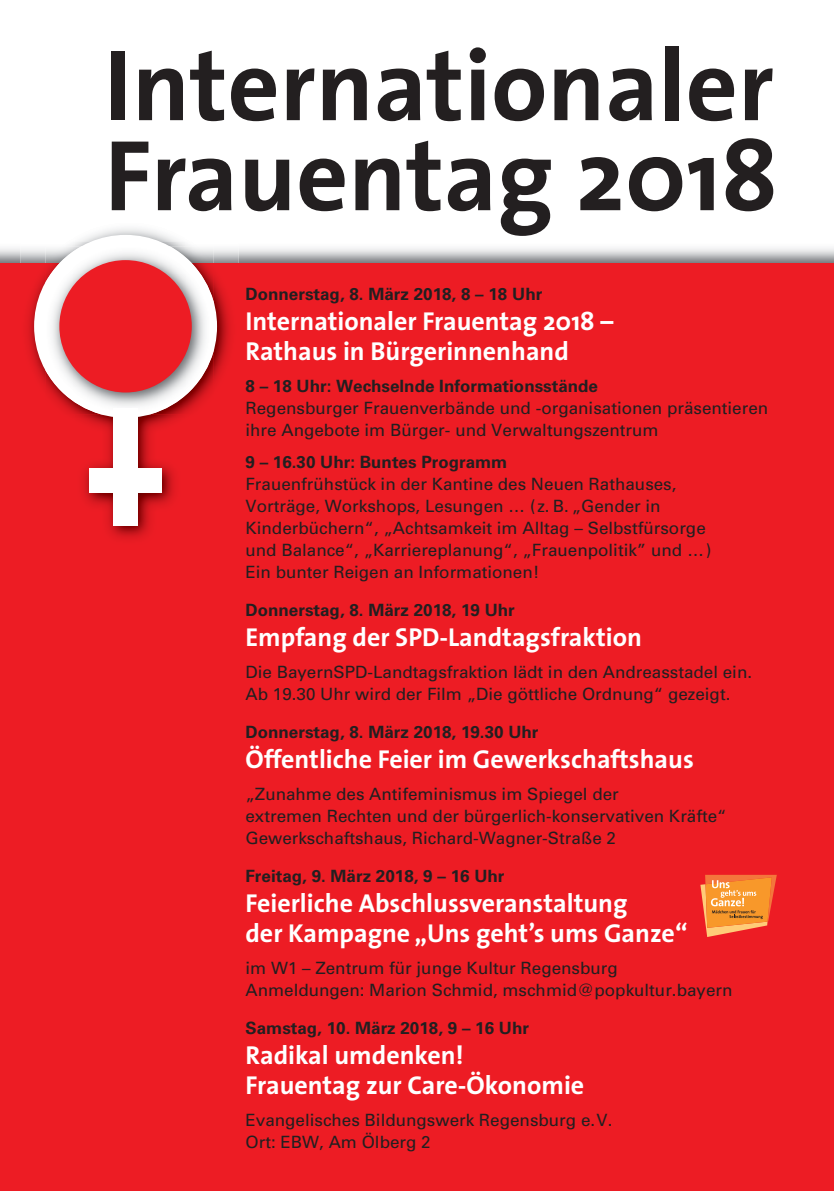
<style>
.page{position:relative;width:834px;height:1191px;background:#fff}
.page>*{position:absolute;margin:0;border:0;box-sizing:border-box;transform-origin:0 0}
.t1{font:700 101.6px/90px "The Sans";color:#231f20}
.t2{font:700 26px/30px "The Sans";color:#fff}
.t3{font:17px/22px "Univers";color:#231f20}
.t4{font:700 17px "Univers";color:#231f20}
</style>
<div class="page">
<div style="left:0;top:263px;width:833px;height:928px;background:#ed1c24"></div>
<img style="left:21px;top:228px;width:218px;height:311px">
<div style="left:34px;top:235px;width:183px;height:183px;background:#fff;border-radius:50%"></div>
<img style="left:46px;top:246px;width:168px;height:168px">
<div style="left:59px;top:260px;width:133px;height:132px;background:#ed1c24;border-radius:50%"></div>
<div style="left:113px;top:408px;width:25px;height:117px;background:#fff"></div>
<div style="left:89px;top:469px;width:73px;height:24px;background:#fff"></div>
<svg style="left:700px;top:875px;width:76px;height:62px"></svg>
<h1 class="t1" style="left:105px;top:51px;width:674px">Internationaler<br>Frauentag 2018</h1>
<p class="t4" style="left:245px;top:287px;width:298px">Donnerstag, 8. März 2018, 8 – 18 Uhr</p>
<h2 class="t2" style="left:245px;top:308px;width:369px">Internationaler Frauentag 2018 –<br>Rathaus in Bürgerinnenhand</h2>
<p class="t4" style="left:245px;top:379px;width:354px">8 – 18 Uhr: Wechselnde Informationsstände</p>
<p class="t3" style="left:245px;top:398px;width:524px">Regensburger Frauenverbände und -organisationen präsentieren ihre Angebote im Bürger- und Verwaltungszentrum</p>
<p class="t4" style="left:245px;top:455px;width:263px">9 – 16.30 Uhr: Buntes Programm</p>
<p class="t3" style="left:245px;top:474px;width:467px">Frauenfrühstück in der Kantine des Neuen Rathauses, Vorträge, Workshops, Lesungen … (z. B. „Gender in Kinderbüchern“, „Achtsamkeit im Alltag – Selbstfürsorge und Balance“, „Karriere planung“, „Frauenpolitik” und …)<br>Ein bunter Reigen an Informationen!</p>
<p class="t4" style="left:245px;top:603px;width:271px">Donnerstag, 8. März 2018, 19 Uhr</p>
<h2 class="t2" style="left:245px;top:624px;width:398px">Empfang der SPD-Landtagsfraktion</h2>
<p class="t3" style="left:245px;top:662px;width:508px">Die BayernSPD-Landtagsfraktion lädt in den Andreasstadel ein.<br>Ab 19.30 Uhr wird der Film „Die göttliche Ordnung“ gezeigt.</p>
<p class="t4" style="left:245px;top:725px;width:294px">Donnerstag, 8. März 2018, 19.30 Uhr</p>
<h2 class="t2" style="left:245px;top:746px;width:450px">Öffentliche Feier im Gewerkschaftshaus</h2>
<p class="t3" style="left:245px;top:784px;width:482px">„Zunahme des Antifeminismus im Spiegel der<br>extremen Rechten und der bürgerlich-konservativen Kräfte“<br>Gewerkschaftshaus, Richard-Wagner-Straße 2</p>
<p class="t4" style="left:245px;top:869px;width:260px">Freitag, 9. März 2018, 9 – 16 Uhr</p>
<h2 class="t2" style="left:245px;top:890px;width:443px">Feierliche Abschlussveranstaltung<br>der Kampagne „Uns geht’s ums Ganze“</h2>
<p class="t3" style="left:245px;top:958px;width:488px">im W1 – Zentrum für junge Kultur Regensburg<br>Anmeldungen: Marion Schmid, mschmid@popkultur.bayern</p>
<p class="t4" style="left:245px;top:1021px;width:285px">Samstag, 10. März 2018, 9 – 16 Uhr</p>
<h2 class="t2" style="left:245px;top:1042px;width:340px">Radikal umdenken!<br>Frauentag zur Care-Ökonomie</h2>
<p class="t3" style="left:245px;top:1110px;width:368px">Evangelisches Bildungswerk Regensburg e.V.<br>Ort: EBW, Am Ölberg 2</p>
</div>
